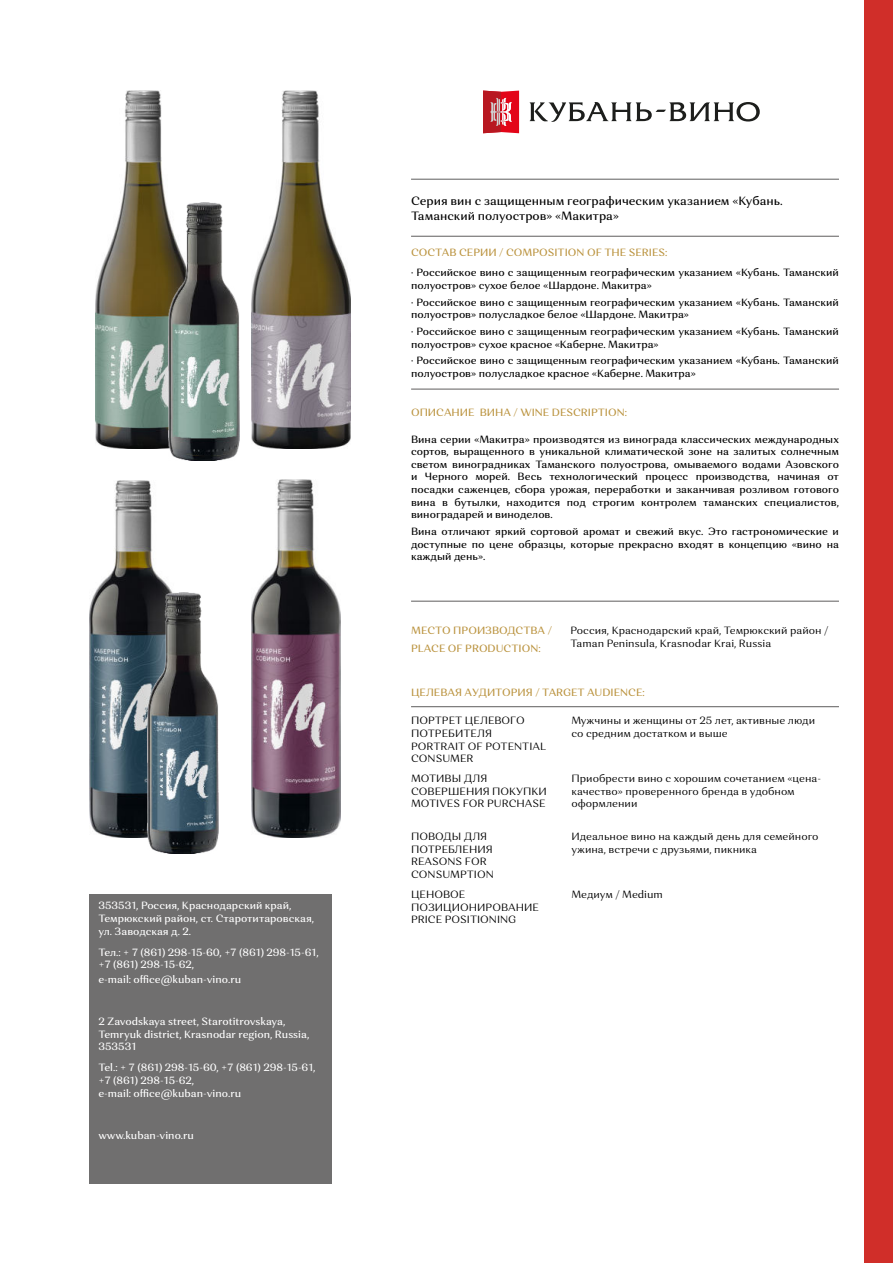
<style>
.page{position:relative;width:893px;height:1263px;background:#fff}
.page>*{position:absolute;margin:0;border:0;box-sizing:border-box;transform-origin:0 0}
.t1{font:500 12px/14.4px "Orchidea Pro";color:#000}
.t2{font:500 10.5px/12.6px "Orchidea Pro";color:#000}
.t3{font:10.5px/12.6px "Orchidea Pro";color:#000}
.t4{font:500 10.5px/12.6px "Orchidea Pro";color:#fff}
.t5{font:500 10.5px/17.5px "Orchidea Pro";color:#bb9440}
</style>
<div class="page">
<div style="left:864px;top:0;width:29px;height:1263px;background:#d02e29"></div>
<hr style="left:411px;top:179px;width:428px;height:1px;background:#706f6f">
<hr style="left:411px;top:706px;width:428px;height:1px;background:#706f6f">
<hr style="left:411px;top:236px;width:428px;height:1px;background:#706f6f">
<svg style="left:530px;top:102px;width:230px;height:20px"></svg>
<svg style="left:483px;top:91px;width:36px;height:42px;background:#d23c47"></svg>
<hr style="left:411px;top:601px;width:428px;height:1px;background:#706f6f">
<div style="left:90px;top:894px;width:242px;height:290px;background:#706f6f"></div>
<hr style="left:411px;top:388px;width:428px;height:2px;background:#706f6f">
<img style="left:252px;top:480px;width:88px;height:357px">
<img style="left:90px;top:480px;width:82px;height:358px">
<img style="left:252px;top:91px;width:99px;height:357px">
<img style="left:96px;top:91px;width:73px;height:357px">
<img style="left:147px;top:592px;width:72px;height:261px">
<img style="left:169px;top:203px;width:70px;height:258px">
<p class="t4" style="left:98px;top:899px;width:217px">353531, Россия, Краснодарский край,<br>Темрюкский район, ст. Старотитаровская, ул. Заводская д. 2.</p>
<p class="t4" style="left:98px;top:946px;width:222px">Тел.: + 7 (861) 298-15-60, +7 (861) 298-15-61, +7 (861) 298-15-62,</p>
<p class="t4" style="left:98px;top:973px;width:144px">e-mail: o昀케ce@kuban-vino.ru</p>
<p class="t4" style="left:98px;top:1015px;width:212px">2 Zavodskaya street, Starotitrovskaya,<br>Temryuk district, Krasnodar region, Russia,<br>353531</p>
<p class="t4" style="left:98px;top:1061px;width:219px">Tel.: + 7 (861) 298-15-60, +7 (861) 298-15-61, +7 (861) 298-15-62,<br>e-mail: o昀케ce@kuban-vino.ru</p>
<p class="t4" style="left:98px;top:1129px;width:97px">www.kuban-vino.ru</p>
<p class="t1" style="left:411px;top:194px;width:373px">Серия вин с защищенным географическим указанием «Кубань.<br>Таманский полуостров» «Макитра»</p>
<p class="t5" style="left:411px;top:244px;width:258px">СОСТАВ СЕРИИ / COMPOSITION OF THE SERIES:</p>
<p class="t2" style="left:411px;top:266px;width:429px">· Российское вино с защищенным географическим указанием «Кубань. Таманский полуостров» сухое белое «Шардоне. Макитра»</p>
<p class="t2" style="left:411px;top:296px;width:429px">· Российское вино с защищенным географическим указанием «Кубань. Таманский полуостров» полусладкое белое «Шардоне. Макитра»</p>
<p class="t2" style="left:411px;top:325px;width:429px">· Российское вино с защищенным географическим указанием «Кубань. Таманский полуостров» сухое красное «Каберне. Макитра»</p>
<p class="t2" style="left:411px;top:354px;width:429px">· Российское вино с защищенным географическим указанием «Кубань. Таманский полуостров» полусладкое красное «Каберне. Макитра»</p>
<p class="t5" style="left:411px;top:404px;width:217px">ОПИСАНИЕ ВИНА / WINE DESCRIPTION:</p>
<p class="t2" style="left:411px;top:433px;width:429px;text-align:justify">Вина серии «Макитра» производятся из винограда классических международных сортов, выращенного в уникальной климатической зоне на залитых солнечным светом виноградниках Таманского полуострова, омываемого водами Азовского и Черного морей. Весь технологический процесс производства, начиная от посадки саженцев, сбора урожая, переработки и заканчивая розливом готового вина в бутылки, находится под строгим контролем таманских специалистов, виноградарей и виноделов.</p>
<p class="t2" style="left:411px;top:525px;width:429px;text-align:justify">Вина отличают яркий сортовой аромат и свежий вкус. Это гастрономические и доступные по цене образцы, которые прекрасно входят в концепцию «вино на каждый день».</p>
<p class="t5" style="left:411px;top:622px;width:142px">МЕСТО ПРОИЗВОДСТВА /<br>PLACE OF PRODUCTION:</p>
<p class="t3" style="left:571px;top:624px;width:259px">Россия, Краснодарский край, Темрюкский район /<br>Taman Peninsula, Krasnodar Krai, Russia</p>
<p class="t5" style="left:411px;top:684px;width:235px">ЦЕЛЕВАЯ АУДИТОРИЯ / TARGET AUDIENCE:</p>
<p class="t3" style="left:411px;top:714px;width:137px">ПОРТРЕТ ЦЕЛЕВОГО<br>ПОТРЕБИТЕЛЯ<br>PORTRAIT OF POTENTIAL<br>CONSUMER</p>
<p class="t3" style="left:571px;top:714px;width:245px">Мужчины и женщины от 25 лет, активные люди со средним достатком и выше</p>
<p class="t3" style="left:411px;top:772px;width:137px">МОТИВЫ ДЛЯ<br>СОВЕРШЕНИЯ ПОКУПКИ<br>MOTIVES FOR PURCHASE</p>
<p class="t3" style="left:571px;top:772px;width:251px">Приобрести вино с хорошим сочетанием «цена&shy;качество» проверенного бренда в удобном оформлении</p>
<p class="t3" style="left:411px;top:830px;width:84px">ПОВОДЫ ДЛЯ<br>ПОТРЕБЛЕНИЯ<br>REASONS FOR<br>CONSUMPTION</p>
<p class="t3" style="left:571px;top:830px;width:249px">Идеальное вино на каждый день для семейного ужина, встречи с друзьями, пикника</p>
<p class="t3" style="left:411px;top:888px;width:129px">ЦЕНОВОЕ<br>ПОЗИЦИОНИРОВАНИЕ<br>PRICE POSITIONING</p>
<p class="t3" style="left:571px;top:888px;width:93px">Медиум / Medium</p>
</div>
